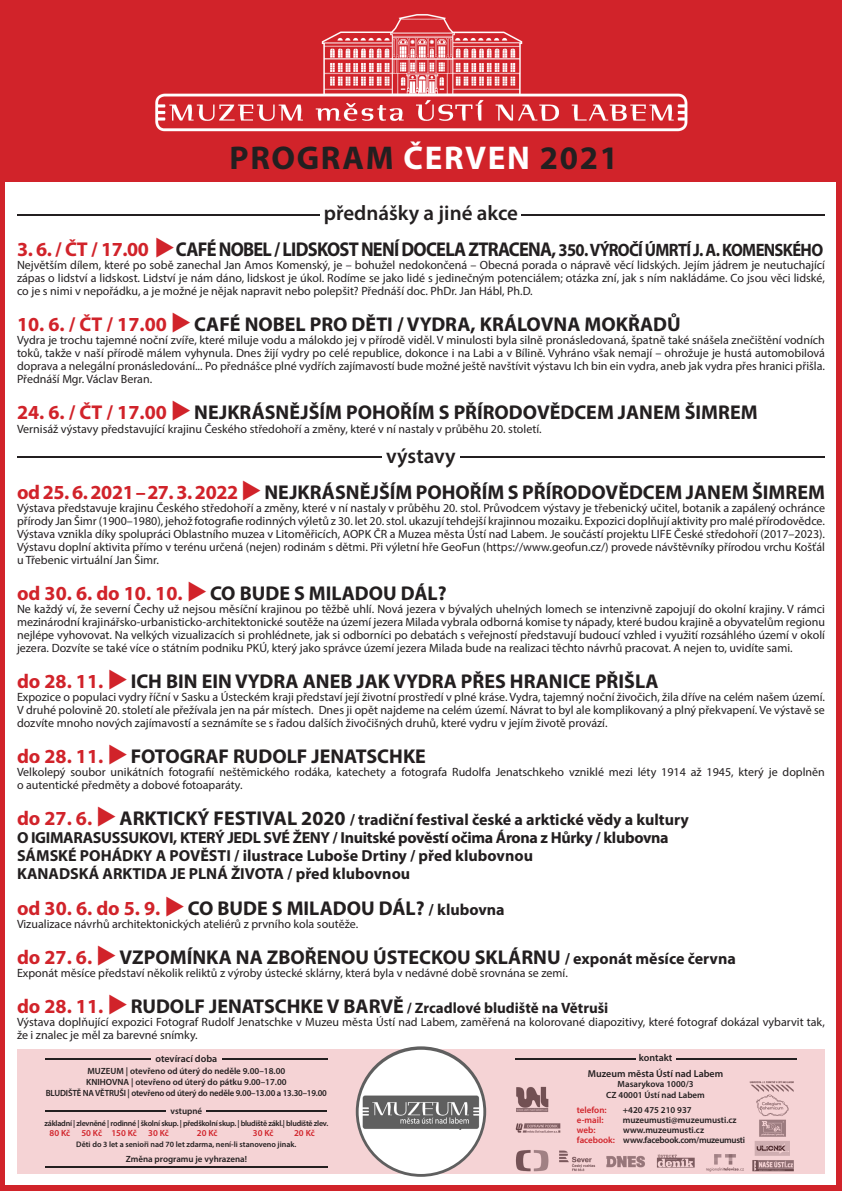
<style>
.page{position:relative;width:842px;height:1191px;background:#d1232a}
.page>*{position:absolute;margin:0;border:0;box-sizing:border-box;transform-origin:0 0}
.t1{font:700 33px "Myriad Pro";letter-spacing:.05em;color:#231f20}
.t2{font:600 21px "Myriad Pro";color:#231f20}
.t3{font:700 20px "Myriad Pro";color:#231f20}
.t4{font:700 20px "Myriad Pro";letter-spacing:-.04em;color:#231f20;scale:.92 1}
.t5{font:700 16px "Myriad Pro";color:#231f20}
.t6{font:700 16px "Myriad Pro";letter-spacing:-.02em;color:#231f20}
.t7{font:700 15px "Myriad Pro";color:#231f20}
.t8{font:12px/13px "Myriad Pro";color:#231f20;text-align:justify}
.t9{font:600 10px "Myriad Pro";color:#231f20}
.t10{font:600 9px "Myriad Pro";color:#231f20}
.t11{font:600 9px "Myriad Pro";letter-spacing:-.02em;color:#231f20}
.t12{font:600 9px "Myriad Pro";color:#d1232a}
.t13{font:600 9px "Myriad Pro";letter-spacing:-.03em;color:#231f20}
.t14{font:600 8px "Myriad Pro";letter-spacing:-.03em;color:#231f20}
.t15{font:600 8px "Myriad Pro";color:#231f20}
.s1{color:#fff}
.s2{color:#d1232a}
.s3{font-size:18px}
.s4{font-size:20px;color:#d1232a}
.s5{font-size:20px}
.s6{font-size:16px}
</style>
<div class="page">
<div style="left:6px;top:182px;width:830px;height:1002px;background:#fff"></div>
<img style="left:155px;top:14px;width:533px;height:118px">
<svg style="left:17px;top:1049px;width:808px;height:125px;background:#eeccce"></svg>
<svg style="left:356px;top:1046px;width:130px;height:130px"></svg>
<div style="left:359px;top:1049px;width:124px;height:125px;background:#fff;border-radius:50%"></div>
<hr style="left:17px;top:214px;width:303px;height:1px;background:#231f20">
<hr style="left:522px;top:214px;width:303px;height:1px;background:#231f20">
<hr style="left:45px;top:1058px;width:106px;height:1px;background:#231f20">
<hr style="left:222px;top:1058px;width:105px;height:1px;background:#231f20">
<hr style="left:45px;top:1110px;width:121px;height:1px;background:#231f20">
<hr style="left:207px;top:1110px;width:120px;height:1px;background:#231f20">
<hr style="left:514px;top:1058px;width:121px;height:1px;background:#231f20">
<hr style="left:676px;top:1058px;width:121px;height:1px;background:#231f20">
<hr style="left:45px;top:1166px;width:282px;height:1px;background:#231f20">
<img style="left:363px;top:1095px;width:117px;height:34px">
<hr style="left:17px;top:456px;width:365px;height:2px;background:#231f20">
<hr style="left:460px;top:457px;width:365px;height:1px;background:#231f20">
<p class="t1" style="left:230px;top:136px;width:390px">PROGRAM <span class="s1">ČERVEN</span> 2021</p>
<p class="t2" style="left:324px;top:199px;width:196px">přednášky a jiné akce</p>
<p class="t4" style="left:17px;top:236px;width:878px"><span class="s2">3. 6. / ČT / 17.00</span> <span class="s2">◆</span>CAFÉ NOBEL / LIDSKOST NENÍ DOCELA ZTRACENA, <span class="s3">350. VÝROČÍ ÚMRTÍ J. A. KOMENSKÉHO</span></p>
<p class="t8" style="left:17px;top:258px;width:809px">Největším dílem, které po sobě zanechal Jan Amos Komenský, je – bohužel nedokončená – Obecná porada o nápravě věcí lidských. Jejím jádrem je neutuchající zápas o lidství a lidskost. Lidství je nám dáno, lidskost je úkol. Rodíme se jako lidé s jedinečným potenciálem; otázka zní, jak s ním nakládáme. Co jsou věci lidské, co je s nimi v nepořádku, a je možné je nějak napravit nebo polepšit? Přednáší doc. PhDr. Jan Hábl, Ph.D.</p>
<p class="t3" style="left:17px;top:311px;width:665px"><span class="s2">10. 6. / ČT / 17.00</span> <span class="s2">◆</span>CAFÉ NOBEL PRO DĚTI / VYDRA, KRÁLOVNA MOKŘADŮ</p>
<p class="t8" style="left:17px;top:333px;width:809px">Vydra je trochu tajemné noční zvíře, které miluje vodu a málokdo jej v přírodě viděl. V minulosti byla silně pronásledovaná, špatně také snášela znečištění vodních toků, takže v naší přírodě málem vyhynula. Dnes žijí vydry po celé republice, dokonce i na Labi a v Bílině. Vyhráno však nemají – ohrožuje je hustá automobilová doprava a nelegální pronásledování... Po přednášce plné vydřích zajímavostí bude možné ještě navštívit výstavu Ich bin ein vydra, aneb jak vydra přes hranici přišla.<br>Přednáší Mgr. Václav Beran.</p>
<p class="t3" style="left:17px;top:399px;width:742px"><span class="s2">24. 6. / ČT / 17.00</span> <span class="s2">◆</span>NEJKRÁSNĚJŠÍM POHOŘÍM S PŘÍRODOVĚDCEM JANEM ŠIMREM</p>
<p class="t8" style="left:17px;top:422px;width:526px">Vernisáž výstavy představující krajinu Českého středohoří a změny, které v ní nastaly v průběhu 20. století.</p>
<p class="t2" style="left:386px;top:442px;width:71px">výstavy</p>
<p class="t3" style="left:17px;top:479px;width:809px"><span class="s2">od 25. 6. 2021 – 27. 3. 2022</span> <span class="s2">◆</span>NEJKRÁSNĚJŠÍM POHOŘÍM S PŘÍRODOVĚDCEM JANEM ŠIMREM</p>
<p class="t8" style="left:17px;top:501px;width:809px">Výstava představuje krajinu Českého středohoří a změny, které v ní nastaly v průběhu 20. stol. Průvodcem výstavy je třebenický učitel, botanik a zapálený ochránce přírody Jan Šimr (1900–1980), jehož fotografie rodinných výletů z 30. let 20. stol. ukazují tehdejší krajinnou mozaiku. Expozici doplňují aktivity pro malé přírodovědce.<br>Výstava vznikla díky spolupráci Oblastního muzea v Litoměřicích, AOPK ČR a Muzea města Ústí nad Labem. Je součástí projektu LIFE České středohoří (2017–2023).<br>Výstavu doplní aktivita přímo v terénu určená (nejen) rodinám s dětmi. Při výletní hře GeoFun (https://www.geofun.cz/) provede návštěvníky přírodou vrchu Košťál u Třebenic virtuální Jan Šimr.</p>
<p class="t3" style="left:17px;top:580px;width:431px"><span class="s2">od 30. 6. do 10. 10.</span> <span class="s2">◆</span>CO BUDE S MILADOU DÁL?</p>
<p class="t8" style="left:17px;top:602px;width:809px">Ne každý ví, že severní Čechy už nejsou měsíční krajinou po těžbě uhlí. Nová jezera v bývalých uhelných lomech se intenzivně zapojují do okolní krajiny. V rámci mezinárodní krajinářsko-urbanisticko-architektonické soutěže na území jezera Milada vybrala odborná komise ty nápady, které budou krajině a obyvatelům regionu nejlépe vyhovovat. Na velkých vizualizacích si prohlédnete, jak si odborníci po debatách s veřejností představují budoucí vzhled i využití rozsáhlého území v okolí jezera. Dozvíte se také více o státním podniku PKÚ, který jako správce území jezera Milada bude na realizaci těchto návrhů pracovat. A nejen to, uvidíte sami.</p>
<p class="t3" style="left:17px;top:668px;width:643px"><span class="s2">do 28. 11.</span> <span class="s2">◆</span>ICH BIN EIN VYDRA ANEB JAK VYDRA PŘES HRANICE PŘIŠLA</p>
<p class="t8" style="left:17px;top:690px;width:809px">Expozice o populaci vydry říční v Sasku a Ústeckém kraji představí její životní prostředí v plné kráse. Vydra, tajemný noční živočich, žila dříve na celém našem území.<br>V druhé polovině 20. století ale přežívala jen na pár místech. Dnes ji opět najdeme na celém území. Návrat to byl ale komplikovaný a plný překvapení. Ve výstavě se dozvíte mnoho nových zajímavostí a seznámíte se s řadou dalších živočišných druhů, které vydru v jejím životě provází.</p>
<p class="t3" style="left:17px;top:743px;width:410px"><span class="s2">do 28. 11.</span> <span class="s2">◆</span>FOTOGRAF RUDOLF JENATSCHKE</p>
<p class="t8" style="left:17px;top:765px;width:809px">Velkolepý soubor unikátních fotografií neštěmického rodáka, katechety a fotografa Rudolfa Jenatschkeho vzniklé mezi léty 1914 až 1945, který je doplněn o autentické předměty a dobové fotoaparáty.</p>
<p class="t5" style="left:17px;top:809px;width:673px"><span class="s4">do 27. 6.</span> <span class="s2">◆</span><span class="s5">ARKTICKÝ FESTIVAL 2020</span> / tradiční festival české a arktické vědy a kultury</p>
<p class="t6" style="left:17px;top:827px;width:653px">O IGIMARASUSSUKOVI, KTERÝ JEDL SVÉ ŽENY / Inuitské pověstí očima Árona z Hůrky / klubovna</p>
<p class="t5" style="left:17px;top:845px;width:517px">SÁMSKÉ POHÁDKY A POVĚSTI / ilustrace Luboše Drtiny / před klubovnou</p>
<p class="t5" style="left:17px;top:863px;width:395px">KANADSKÁ ARKTIDA JE PLNÁ ŽIVOTA / před klubovnou</p>
<p class="t3" style="left:17px;top:895px;width:489px"><span class="s2">od 30. 6. do 5. 9.</span> <span class="s2">◆</span>CO BUDE S MILADOU DÁL? <span class="s6">/ klubovna</span></p>
<p class="t8" style="left:17px;top:917px;width:343px">Vizualizace návrhů architektonických ateliérů z prvního kola soutěže.</p>
<p class="t3" style="left:17px;top:944px;width:720px"><span class="s2">do 27. 6.</span> <span class="s2">◆</span>VZPOMÍNKA NA ZBOŘENOU ÚSTECKOU SKLÁRNU <span class="s6">/ exponát měsíce června</span></p>
<p class="t8" style="left:17px;top:966px;width:552px">Exponát měsíce představí několik reliktů z výroby ústecké sklárny, která byla v nedávné době srovnána se zemí.</p>
<p class="t7" style="left:17px;top:998px;width:593px"><span class="s4">do 28. 11.</span> <span class="s2">◆</span><span class="s5">RUDOLF JENATSCHKE V BARVĚ</span> / Zrcadlové bludiště na Větruši</p>
<p class="t8" style="left:17px;top:1015px;width:809px">Výstava doplňující expozici Fotograf Rudolf Jenatschke v Muzeu města Ústí nad Labem, zaměřená na kolorované diapozitivy, které fotograf dokázal vybarvit tak, že i znalec je měl za barevné snímky.</p>
<p class="t9" style="left:155px;top:1051px;width:63px">otevírací doba</p>
<p class="t10" style="left:87px;top:1064px;width:199px">MUZEUM | otevřeno od úterý do neděle 9.00–18.00</p>
<p class="t10" style="left:86px;top:1075px;width:202px">KNIHOVNA | otevřeno od úterý do pátku 9.00–17.00</p>
<p class="t11" style="left:46px;top:1086px;width:283px">BLUDIŠTĚ NA VĚTRUŠI | otevřeno od úterý do neděle 9.00–13.00 a 13.30–19.00</p>
<p class="t10" style="left:171px;top:1104px;width:33px">vstupné</p>
<p class="t14" style="left:44px;top:1117px;width:285px">základní | zlevněné | rodinné | školní skup. | předškolní skup. | bludiště zákl.| bludiště zlev.</p>
<p class="t12" style="left:50px;top:1126px;width:121px">80 Kč 50 Kč 150 Kč 30 Kč</p>
<p class="t12" style="left:197px;top:1126px;width:22px">20 Kč</p>
<p class="t12" style="left:253px;top:1126px;width:22px">30 Kč</p>
<p class="t12" style="left:294px;top:1126px;width:22px">20 Kč</p>
<p class="t15" style="left:76px;top:1138px;width:222px">Děti do 3 let a senioři nad 70 let zdarma, není-li stanoveno jinak.</p>
<p class="t10" style="left:126px;top:1152px;width:123px">Změna programu je vyhrazena!</p>
<p class="t9" style="left:639px;top:1051px;width:35px">kontakt</p>
<p class="t9" style="left:588px;top:1067px;width:137px">Muzeum města Ústí nad Labem</p>
<p class="t10" style="left:618px;top:1078px;width:77px">Masarykova 1000/3</p>
<p class="t10" style="left:606px;top:1089px;width:100px">CZ 40001 Ústí nad Labem</p>
<p class="t12" style="left:577px;top:1104px;width:31px">telefon:</p>
<p class="t10" style="left:623px;top:1104px;width:70px">+420 475 210 937</p>
<p class="t12" style="left:577px;top:1114px;width:28px">e-mail:</p>
<p class="t10" style="left:623px;top:1114px;width:115px">muzeumusti@muzeumusti.cz</p>
<p class="t12" style="left:577px;top:1124px;width:20px">web:</p>
<p class="t10" style="left:623px;top:1124px;width:82px">www.muzeumusti.cz</p>
<p class="t13" style="left:577px;top:1134px;width:170px"><span class="s2">facebook:</span> www.facebook.com/muzeumusti</p>
</div>
